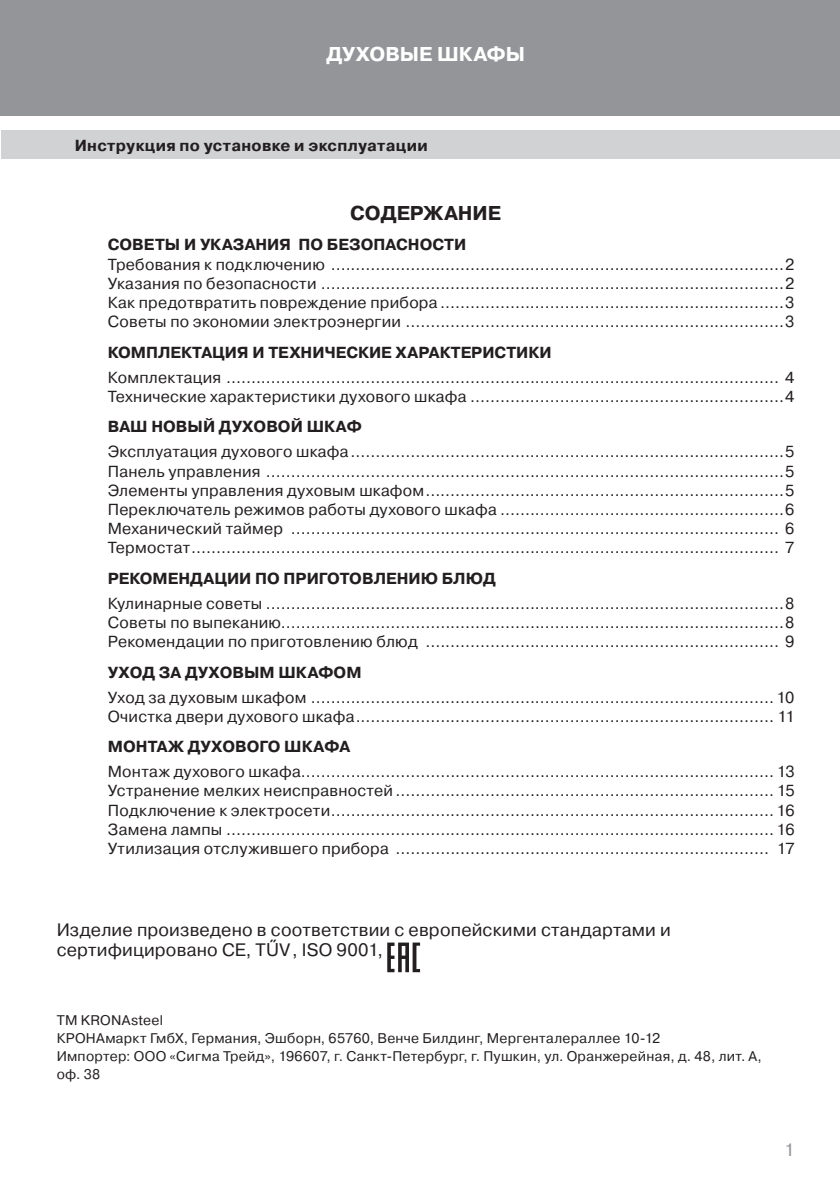
<style>
.page{position:relative;width:840px;height:1191px;background:#fff}
.page>*{position:absolute;margin:0;border:0;box-sizing:border-box;transform-origin:0 0}
.t1{font:700 20px "Pragmatica";color:#fff}
.t2{font:700 20px "Pragmatica";color:#231f20}
.t3{font:18px/20px "Pragmatica";letter-spacing:.01em;color:#231f20}
.t4{font:18px "Pragmatica";color:#939598}
.t5{font:16px/19.2px "Pragmatica";letter-spacing:.015em;color:#231f20;text-align:justify}
.t6{font:700 16px "Pragmatica";color:#231f20}
.t7{font:700 16px "Pragmatica";letter-spacing:.02em;color:#231f20}
.t8{font:14px/18px "Pragmatica";letter-spacing:.02em;color:#231f20}
.s1{font-family:"Arial"}
</style>
<div class="page">
<div style="left:0;top:0;width:839px;height:116px;background:#939598"></div>
<div style="left:1px;top:130px;width:838px;height:29px;background:#d1d2d4"></div>
<svg style="left:387px;top:942px;width:33px;height:30px"></svg>
<p class="t1" style="left:326px;top:41px;width:200px">ДУХОВЫЕ ШКАФЫ</p>
<p class="t7" style="left:75px;top:135px;width:354px">Инструкция по установке и эксплуатации</p>
<p class="t2" style="left:350px;top:200px;width:152px">СОДЕРЖАНИЕ</p>
<p class="t6" style="left:108px;top:234px;width:360px">СОВЕТЫ И УКАЗАНИЯ ПО БЕЗОПАСНОСТИ</p>
<p class="t5" style="left:108px;top:255px;width:687px">Требования к подключению ...........................................................................................2<br>Указания по безопасности .............................................................................................2<br>Как предотвратить повреждение прибора .....................................................................3<br>Советы по экономии электроэнергии ............................................................................3</p>
<p class="t6" style="left:108px;top:342px;width:445px">КОМПЛЕКТАЦИЯ И ТЕХНИЧЕСКИЕ ХАРАКТЕРИСТИКИ</p>
<p class="t5" style="left:108px;top:368px;width:687px">Комплектация ............................................................................................................... 4<br>Технические характеристики духового шкафа ...............................................................4</p>
<p class="t6" style="left:108px;top:416px;width:255px">ВАШ НОВЫЙ ДУХОВОЙ ШКАФ</p>
<p class="t5" style="left:108px;top:442px;width:688px">Эксплуатация духового шкафа.......................................................................................5<br>Панель управления ........................................................................................................5<br>Элементы управления духовым шкафом........................................................................5<br>Переключатель режимов работы духового шкафа .........................................................6<br>Механический таймер .................................................................................................. 6<br>Термостат...................................................................................................................... 7</p>
<p class="t6" style="left:108px;top:568px;width:389px">РЕКОМЕНДАЦИИ ПО ПРИГОТОВЛЕНИЮ БЛЮД</p>
<p class="t5" style="left:108px;top:594px;width:687px">Кулинарные советы ........................................................................................................8<br>Советы по выпеканию.....................................................................................................8<br>Рекомендации по приготовлению блюд ....................................................................... 9</p>
<p class="t6" style="left:108px;top:662px;width:255px">УХОД ЗА ДУХОВЫМ ШКАФОМ</p>
<p class="t5" style="left:108px;top:688px;width:688px">Уход за духовым шкафом ............................................................................................. 10<br>Очистка двери духового шкафа.................................................................................... 11</p>
<p class="t6" style="left:108px;top:736px;width:244px">МОНТАЖ ДУХОВОГО ШКАФА</p>
<p class="t5" style="left:108px;top:762px;width:687px">Монтаж духового шкафа............................................................................................... 13<br>Устранение мелких неисправностей ............................................................................ 15<br>Подключение к электросети......................................................................................... 16<br>Замена лампы .............................................................................................................. 16<br>Утилизация отслужившего прибора ........................................................................... 17</p>
<p class="t3" style="left:57px;top:920px;width:615px">Изделие произведено в соответствии с европейскими стандартами и сертифицировано СЕ, T<span class="s1">Ű</span>V , ISO 9001,</p>
<p class="t8" style="left:57px;top:1011px;width:706px">ТМ KRONAsteel<br>КРОНАмаркт ГмбХ, Германия, Эшборн, 65760, Венче Билдинг, Мергенталераллее 10-12<br>Импортер: ООО «Сигма Трейд», 196607, г. Санкт-Петербург, г. Пушкин, ул. Оранжерейная, д. 48, лит. А, оф. 38</p>
<p class="t4" style="left:783px;top:1138px;width:12px">1</p>
</div>
